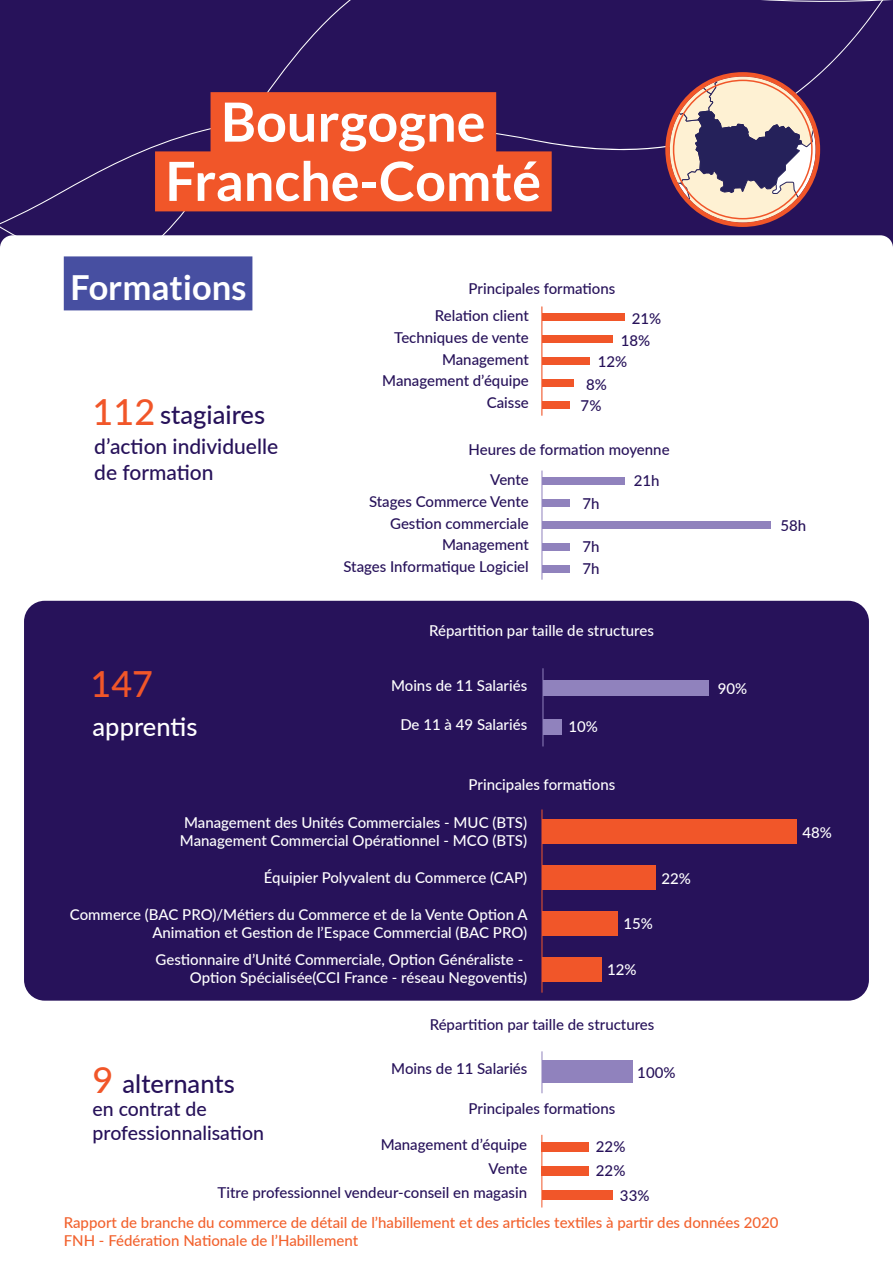
<style>
.page{position:relative;width:893px;height:1263px;background:#fff}
.page>*{position:absolute;margin:0;border:0;box-sizing:border-box;transform-origin:0 0}
.Sous-titre{font:700 54px "Lato";color:#fff}
.t1{font:500 36px "Lato";color:#f15629}
.Sous-titre-2{font:700 34.5px "Lato";color:#fff}
.t2{font:500 25.5px "Lato";color:#27125a}
.t3{font:500 25.5px "Lato";color:#fff}
.t4{font:500 21px/25.2px "Lato";color:#27125a}
.t5{font:500 19.5px/23.4px "Lato";color:#27125a}
.t6{font:500 15px/18px "Lato";color:#fff;text-align:right}
.t7{font:500 15px/22.6px "Lato";color:#27125a}
.petit_courant_sauvag{font:500 15px "Lato";color:#f2622e}
.s1{font-size:36px;color:#f15629}
</style>
<div class="page">
<div style="left:24px;top:601px;width:845px;height:400px;background:#27125a;border-radius:21px"></div>
<hr style="left:542px;top:470px;width:1px;height:110px;background:#9082bd">
<div style="left:542px;top:477px;width:83px;height:8px;background:#9082bd"></div>
<div style="left:542px;top:499px;width:27px;height:8px;background:#9082bd"></div>
<div style="left:542px;top:521px;width:228px;height:8px;background:#9082bd"></div>
<div style="left:542px;top:543px;width:27px;height:8px;background:#9082bd"></div>
<div style="left:542px;top:565px;width:27px;height:8px;background:#9082bd"></div>
<hr style="left:542px;top:306px;width:1px;height:110px;background:#f15629">
<div style="left:542px;top:313px;width:83px;height:8px;background:#f15629"></div>
<div style="left:542px;top:335px;width:71px;height:8px;background:#f15629"></div>
<div style="left:542px;top:357px;width:47px;height:8px;background:#f15629"></div>
<div style="left:542px;top:379px;width:31px;height:8px;background:#f15629"></div>
<div style="left:542px;top:401px;width:27px;height:8px;background:#f15629"></div>
<hr style="left:542px;top:1051px;width:1px;height:42px;background:#9082bd">
<div style="left:542px;top:1061px;width:90px;height:22px;background:#9082bd"></div>
<hr style="left:542px;top:809px;width:1px;height:184px;background:#f15629">
<div style="left:542px;top:820px;width:255px;height:24px;background:#f15629"></div>
<div style="left:542px;top:865px;width:114px;height:25px;background:#f15629"></div>
<div style="left:542px;top:911px;width:76px;height:25px;background:#f15629"></div>
<div style="left:542px;top:957px;width:59px;height:25px;background:#f15629"></div>
<hr style="left:543px;top:668px;width:1px;height:78px;background:#9082bd">
<div style="left:543px;top:680px;width:165px;height:16px;background:#9082bd"></div>
<div style="left:543px;top:719px;width:18px;height:16px;background:#9082bd"></div>
<hr style="left:541px;top:1135px;width:1px;height:72px;background:#f15629">
<div style="left:542px;top:1142px;width:47px;height:10px;background:#f15629"></div>
<div style="left:542px;top:1166px;width:47px;height:10px;background:#f15629"></div>
<div style="left:542px;top:1190px;width:71px;height:10px;background:#f15629"></div>
<svg style="left:0;top:229px;width:893px;height:36px"></svg>
<div style="left:0;top:0;width:893px;height:229px;background:#27125a"></div>
<div style="left:64px;top:256px;width:188px;height:54px;background:#474fa1"></div>
<div style="left:211px;top:92px;width:285px;height:60px;background:#f15629"></div>
<div style="left:155px;top:151px;width:397px;height:60px;background:#f15629"></div>
<svg style="left:670px;top:77px;width:146px;height:145px;background:#a48b93"></svg>
<div style="left:665px;top:72px;width:155px;height:155px;border:4px solid #f15629;border-radius:50%"></div>
<p class="Sous-titre" style="left:221px;top:91px;width:266px">Bourgogne</p>
<p class="Sous-titre" style="left:165px;top:150px;width:377px">Franche-Comté</p>
<p class="Sous-titre-2" style="left:70px;top:268px;width:178px">Formations</p>
<h3 class="t2" style="left:93px;top:396px;width:174px"><span class="s1">112</span> stagiaires</h3>
<h3 class="t4" style="left:94px;top:433px;width:185px">d’action individuelle de formation</h3>
<h2 class="t1" style="left:90px;top:658px;width:64px">147</h2>
<h3 class="t3" style="left:93px;top:708px;width:106px">apprentis</h3>
<p class="t7" style="left:469px;top:277px;width:148px">Principales formations</p>
<p class="t7" style="left:435px;top:303px;width:95px">Relation client</p>
<p class="t7" style="left:394px;top:325px;width:136px">Techniques de vente</p>
<p class="t7" style="left:442px;top:347px;width:88px">Management</p>
<p class="t7" style="left:382px;top:369px;width:148px">Management d’équipe</p>
<p class="t7" style="left:487px;top:391px;width:44px">Caisse</p>
<p class="t7" style="left:621px;top:306px;width:42px;text-indent:11px">21%<br>18%</p>
<p class="t7" style="left:586px;top:350px;width:43px;text-indent:12px">12%<br>8%</p>
<p class="t7" style="left:581px;top:393px;width:22px">7%</p>
<p class="t7" style="left:469px;top:438px;width:202px">Heures de formation moyenne</p>
<p class="t7" style="left:490px;top:467px;width:40px">Vente</p>
<p class="t7" style="left:369px;top:489px;width:161px">Stages Commerce Vente</p>
<p class="t7" style="left:390px;top:511px;width:140px">Gestion commerciale</p>
<p class="t7" style="left:442px;top:533px;width:88px">Management</p>
<p class="t7" style="left:343px;top:555px;width:187px">Stages Informatique Logiciel</p>
<p class="t7" style="left:582px;top:491px;width:19px">7h</p>
<p class="t7" style="left:582px;top:535px;width:19px;line-height:22.2px">7h<br>7h</p>
<p class="t7" style="left:634px;top:469px;width:27px">21h</p>
<p class="t6" style="left:429px;top:621px;width:226px">Répartition par taille de structures</p>
<p class="t6" style="left:391px;top:675px;width:138px">Moins de 11 Salariés</p>
<p class="t6" style="left:400px;top:715px;width:128px">De 11 à 49 Salariés</p>
<p class="t6" style="left:568px;top:717px;width:31px">10%</p>
<p class="t6" style="left:469px;top:775px;width:148px">Principales formations</p>
<p class="t6" style="left:180px;top:813px;width:349px;text-align:left">Management des Unités Commerciales - MUC (BTS)<br>Management Commercial Opérationnel - MCO (BTS)</p>
<p class="t6" style="left:264px;top:868px;width:265px">Équipier Polyvalent du Commerce (CAP)</p>
<p class="t6" style="left:70px;top:905px;width:459px">Commerce (BAC PRO)/Métiers du Commerce et de la Vente Option A<br>Animation et Gestion de l’Espace Commercial (BAC PRO)</p>
<p class="t6" style="left:156px;top:950px;width:373px">Gestionnaire d’Unité Commerciale, Option Généraliste -<br>Option Spécialisée(CCI France - réseau Negoventis)</p>
<p class="t6" style="left:661px;top:868px;width:31px">22%</p>
<p class="t6" style="left:623px;top:914px;width:31px">15%</p>
<p class="t6" style="left:607px;top:960px;width:31px">12%</p>
<p class="t7" style="left:430px;top:1013px;width:226px">Répartition par taille de structures</p>
<p class="t6" style="left:718px;top:679px;width:31px">90%</p>
<p class="t7" style="left:780px;top:513px;width:27px">58h</p>
<p class="t6" style="left:802px;top:823px;width:31px">48%</p>
<p class="t7" style="left:391px;top:1056px;width:138px">Moins de 11 Salariés</p>
<p class="t7" style="left:637px;top:1060px;width:40px">100%</p>
<h3 class="t2" style="left:93px;top:1065px;width:144px"><span class="s1">9</span> alternants</h3>
<h3 class="t5" style="left:93px;top:1096px;width:173px">en contrat de professionnalisation</h3>
<p class="t7" style="left:469px;top:1097px;width:148px">Principales formations</p>
<p class="t7" style="left:381px;top:1132px;width:148px">Management d’équipe</p>
<p class="t7" style="left:596px;top:1134px;width:31px;line-height:23.7px">22%<br>22%</p>
<p class="t7" style="left:620px;top:1184px;width:31px">33%</p>
<p class="petit_courant_sauvag" style="left:64px;top:1212px;width:716px">Rapport de branche du commerce de détail de l’habillement et des articles textiles à partir des données 2020</p>
<p class="petit_courant_sauvag" style="left:64px;top:1230px;width:296px">FNH - Fédération Nationale de l’Habillement</p>
<p class="t7" style="left:489px;top:1156px;width:40px">Vente</p>
<p class="t7" style="left:218px;top:1180px;width:311px">Titre professionnel vendeur-conseil en magasin</p>
</div>
